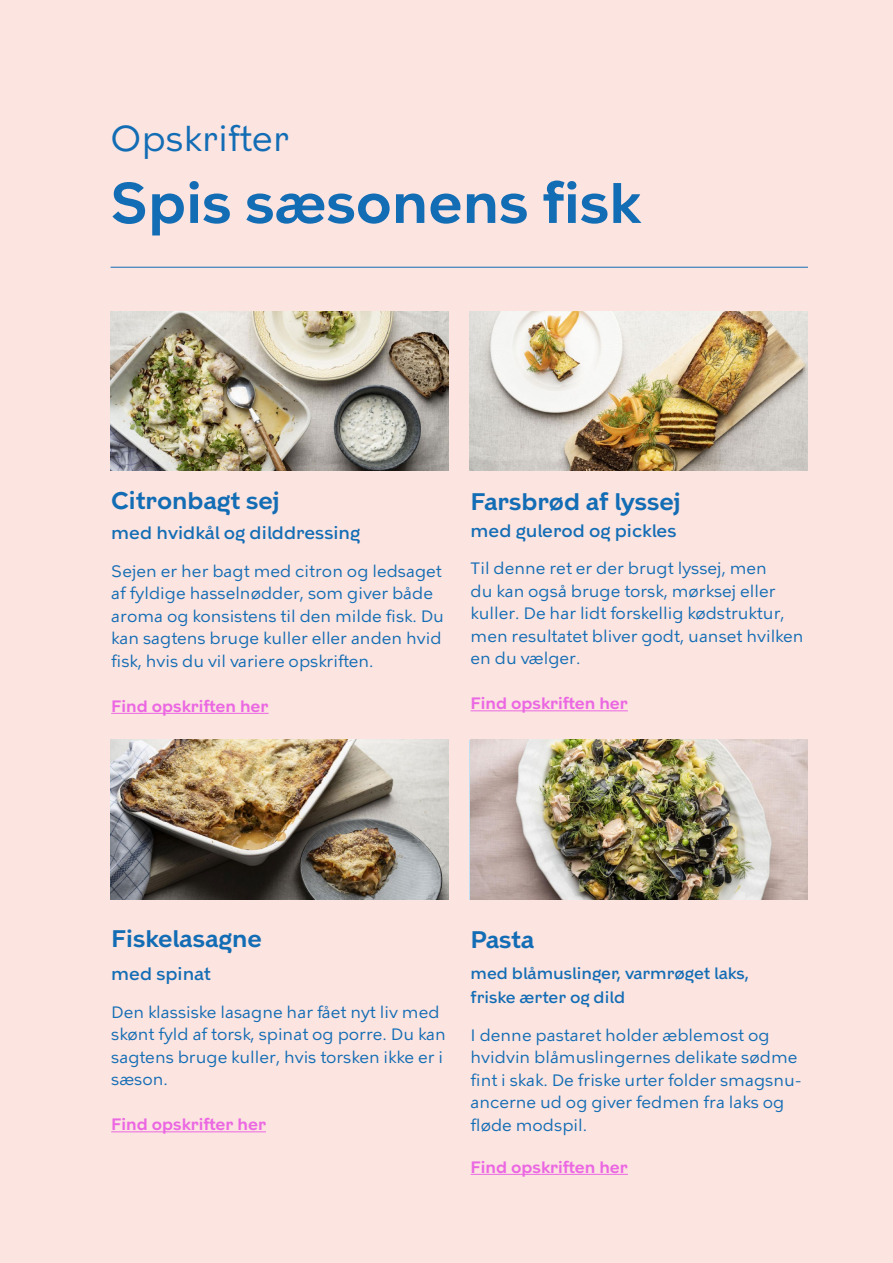
<style>
.page{position:relative;width:893px;height:1263px;background:#fce4e0}
.page>*{position:absolute;margin:0;border:0;box-sizing:border-box;transform-origin:0 0}
.t1{font:600 57px "KBH";color:#136db5}
.t2{font:36px "KBH";color:#136db5}
.t3{font:600 24px "KBH";color:#136db5}
.t4{font:500 18px "KBH";color:#136db5}
.t5{font:16.5px/22.5px "KBH Tekst";color:#136db5}
.t6{font:600 16.5px "KBH";color:#eb68e3}
.t7{font:500 16.5px/24px "KBH";color:#136db5}
</style>
<div class="page">
<hr style="left:111px;top:267px;width:697px;height:1px;background:#136db5">
<img style="left:111px;top:311px;width:338px;height:160px">
<img style="left:111px;top:740px;width:338px;height:159px">
<img style="left:470px;top:311px;width:338px;height:160px">
<img style="left:471px;top:740px;width:336px;height:159px">
<hr style="left:111px;top:713px;width:158px;height:1px;background:#eb68e3">
<hr style="left:111px;top:1131px;width:155px;height:1px;background:#eb68e3">
<hr style="left:471px;top:710px;width:157px;height:1px;background:#eb68e3">
<hr style="left:471px;top:1174px;width:157px;height:1px;background:#eb68e3">
<p class="t2" style="left:111px;top:116px;width:180px">Opskrifter</p>
<p class="t1" style="left:111px;top:168px;width:531px">Spis sæsonens fisk</p>
<p class="t3" style="left:111px;top:486px;width:170px">Citronbagt sej</p>
<p class="t4" style="left:111px;top:522px;width:250px">med hvidkål og dilddressing</p>
<p class="t5" style="left:111px;top:559px;width:334px">Sejen er her bagt med citron og ledsaget af fyldige hasselnødder, som giver både aroma og konsistens til den milde fisk. Du kan sagtens bruge kuller eller anden hvid fisk, hvis du vil variere opskriften.</p>
<p class="t6" style="left:111px;top:696px;width:159px">Find opskriften her</p>
<p class="t3" style="left:471px;top:486px;width:212px">Farsbrød af lyssej</p>
<p class="t4" style="left:471px;top:519px;width:207px">med gulerod og pickles</p>
<p class="t5" style="left:471px;top:557px;width:334px">Til denne ret er der brugt lyssej, men<br>du kan også bruge torsk, mørksej eller kuller. De har lidt forskellig kødstruktur, men resultatet bliver godt, uanset hvilken en du vælger.</p>
<p class="t6" style="left:471px;top:693px;width:159px">Find opskriften her</p>
<p class="t3" style="left:111px;top:924px;width:152px">Fiskelasagne</p>
<p class="t4" style="left:111px;top:963px;width:101px">med spinat</p>
<p class="t5" style="left:111px;top:1000px;width:336px">Den klassiske lasagne har fået nyt liv med skønt fyld af torsk, spinat og porre. Du kan sagtens bruge kuller, hvis torsken ikke er i sæson.</p>
<p class="t6" style="left:111px;top:1114px;width:156px">Find opskrifter her</p>
<p class="t3" style="left:471px;top:924px;width:65px">Pasta</p>
<p class="t7" style="left:471px;top:961px;width:280px">med blåmuslinger, varmrøget laks, friske ærter og dild</p>
<p class="t5" style="left:471px;top:1023px;width:333px">I denne pastaret holder æblemost og hvidvin blåmuslingernes delikate sødme fint i skak. De friske urter folder smagsnu&shy;ancerne ud og giver fedmen fra laks og fløde modspil.</p>
<p class="t6" style="left:471px;top:1157px;width:159px">Find opskriften her</p>
</div>
